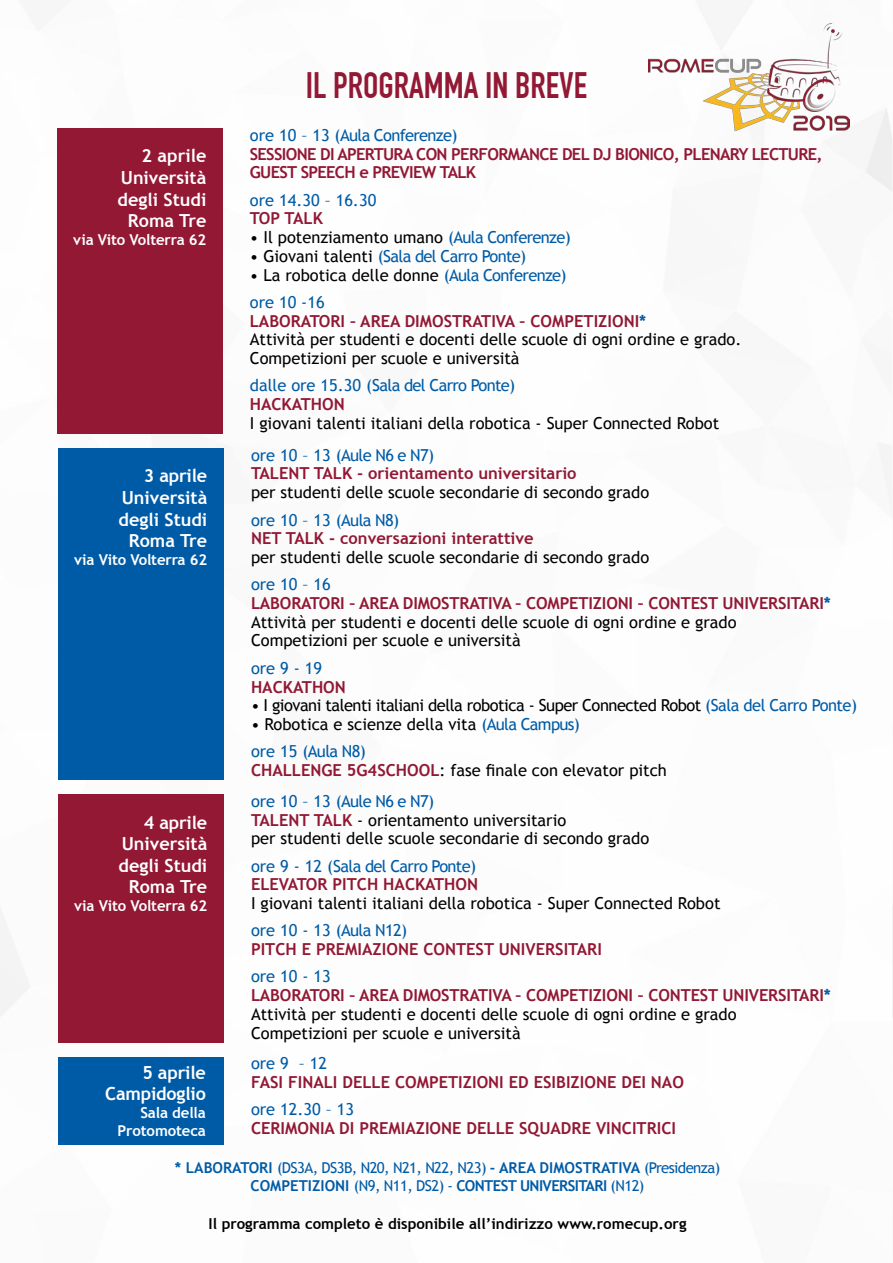
<style>
.page{position:relative;width:893px;height:1263px;background:#fff}
.page>*{position:absolute;margin:0;border:0;box-sizing:border-box;transform-origin:0 0}
.t1{font:700 36px "DIN Condensed";color:#921834}
.t2{font:700 18px/21.6px "Trebuchet MS";color:#fff;text-align:right}
.t3{font:16.5px/18.8px "Trebuchet MS";color:#000}
.t4{font:700 16.5px "Trebuchet MS";color:#921834}
.t5{font:16.5px "Trebuchet MS";letter-spacing:-.04em;color:#005ba7}
.t6{font:700 16.5px/18.8px "Trebuchet MS";letter-spacing:-.04em;color:#921834}
.t7{font:16.5px "Trebuchet MS";letter-spacing:-.03em;color:#000}
.t8{font:16.5px/27.3px "Trebuchet MS";color:#005ba7}
.t9{font:16.5px "Trebuchet MS";letter-spacing:-.02em;color:#005ba7}
.t10{font:700 15px/18px "Trebuchet MS";letter-spacing:-.04em;color:#005ba7;text-align:center}
.t11{font:700 15px/18px "Trebuchet MS";letter-spacing:-.01em;color:#fff;text-align:right}
.t12{font:700 15px "Trebuchet MS";color:#000}
.s1{color:#005ba7}
.s2{color:#000}
.s3{font-weight:700;color:#921834}
.s4{font-weight:700;color:#005ba7}
.s5{font-weight:400}
</style>
<div class="page">
<img style="left:648px;top:23px;width:201px;height:116px">
<div style="left:57px;top:129px;width:166px;height:305px;background:#921834"></div>
<div style="left:58px;top:449px;width:166px;height:331px;background:#005ba7"></div>
<div style="left:58px;top:795px;width:166px;height:248px;background:#921834"></div>
<div style="left:58px;top:1057px;width:166px;height:88px;background:#005ba7"></div>
<h1 class="t1" style="left:306px;top:64px;width:283px">IL PROGRAMMA IN BREVE</h1>
<p class="t5" style="left:250px;top:125px;width:209px">ore 10 – 13 (Aula Conferenze)</p>
<p class="t6" style="left:250px;top:144px;width:574px">SESSIONE DI APERTURA CON PERFORMANCE DEL DJ BIONICO, PLENARY LECTURE,<br>GUEST SPEECH e PREVIEW TALK</p>
<p class="t8" style="left:250px;top:186px;width:128px">ore 14.30 – 16.30</p>
<p class="t4" style="left:250px;top:208px;width:75px">TOP TALK</p>
<p class="t3" style="left:250px;top:228px;width:323px">• Il potenziamento umano <span class="s1">(Aula Conferenze)</span></p>
<p class="t5" style="left:250px;top:246px;width:278px"><span class="s2">• Giovani talenti</span> (Sala del Carro Ponte)</p>
<p class="t8" style="left:250px;top:261px;width:318px"><span class="s2">• La robotica delle donne</span> (Aula Conferenze) ore 10 -16</p>
<p class="t3" style="left:250px;top:312px;width:493px"><span class="s3">LABORATORI – AREA DIMOSTRATIVA – COMPETIZIONI</span><span class="s4">*<br></span>Attività per studenti e docenti delle scuole di ogni ordine e grado.<br>Competizioni per scuole e università</p>
<p class="t5" style="left:250px;top:376px;width:267px">dalle ore 15.30 (Sala del Carro Ponte)</p>
<p class="t4" style="left:250px;top:394px;width:96px">HACKATHON</p>
<p class="t3" style="left:250px;top:414px;width:471px">I giovani talenti italiani della robotica - Super Connected Robot</p>
<p class="t5" style="left:251px;top:445px;width:185px">ore 10 – 13 (Aule N6 e N7)</p>
<p class="t4" style="left:251px;top:463px;width:327px">TALENT TALK - orientamento universitario</p>
<p class="t3" style="left:251px;top:483px;width:400px">per studenti delle scuole secondarie di secondo grado</p>
<p class="t9" style="left:251px;top:510px;width:150px">ore 10 – 13 (Aula N8)</p>
<p class="t4" style="left:251px;top:528px;width:284px">NET TALK - conversazioni interattive</p>
<p class="t3" style="left:251px;top:548px;width:400px">per studenti delle scuole secondarie di secondo grado</p>
<p class="t3" style="left:251px;top:575px;width:581px"><span class="s1">ore 10 – 16<br></span><span class="s3">LABORATORI – AREA DIMOSTRATIVA – COMPETIZIONI – CONTEST UNIVERSITARI</span><span class="s4">* </span>Attività per studenti e docenti delle scuole di ogni ordine e grado Competizioni per scuole e università</p>
<p class="t5" style="left:251px;top:658px;width:73px">ore 9 - 19</p>
<p class="t4" style="left:251px;top:676px;width:96px">HACKATHON</p>
<p class="t7" style="left:251px;top:696px;width:608px">• I giovani talenti italiani della robotica - Super Connected Robot <span class="s1">(Sala del Carro Ponte)</span></p>
<p class="t3" style="left:251px;top:711px;width:330px;line-height:27.3px">• Robotica e scienze della vita <span class="s1">(Aula Campus) ore 15 (Aula N8)</span></p>
<p class="t3" style="left:251px;top:755px;width:417px;line-height:30.9px"><span class="s3">CHALLENGE 5G4SCHOOL</span>: fase finale con elevator pitch <span class="s1">ore 10 – 13 (Aule N6 e N7)</span></p>
<p class="t3" style="left:251px;top:811px;width:400px"><span class="s3">TALENT TALK</span> - orientamento universitario<br>per studenti delle scuole secondarie di secondo grado</p>
<p class="t5" style="left:251px;top:856px;width:227px">ore 9 - 12 (Sala del Carro Ponte)</p>
<p class="t4" style="left:251px;top:874px;width:229px">ELEVATOR PITCH HACKATHON</p>
<p class="t3" style="left:251px;top:894px;width:471px">I giovani talenti italiani della robotica - Super Connected Robot</p>
<p class="t5" style="left:251px;top:921px;width:158px">ore 10 - 13 (Aula N12)</p>
<p class="t4" style="left:251px;top:939px;width:352px">PITCH E PREMIAZIONE CONTEST UNIVERSITARI</p>
<p class="t3" style="left:251px;top:967px;width:581px"><span class="s1">ore 10 - 13<br></span><span class="s3">LABORATORI – AREA DIMOSTRATIVA – COMPETIZIONI – CONTEST UNIVERSITARI</span><span class="s4">* </span>Attività per studenti e docenti delle scuole di ogni ordine e grado Competizioni per scuole e università</p>
<p class="t5" style="left:251px;top:1054px;width:78px">ore 9 – 12</p>
<p class="t4" style="left:251px;top:1072px;width:434px">FASI FINALI DELLE COMPETIZIONI ED ESIBIZIONE DEI NAO</p>
<p class="t5" style="left:251px;top:1100px;width:105px">ore 12.30 – 13</p>
<p class="t4" style="left:251px;top:1118px;width:426px">CERIMONIA DI PREMIAZIONE DELLE SQUADRE VINCITRICI</p>
<p class="t2" style="left:118px;top:145px;width:90px">2 aprile<br>Università degli Studi<br>Roma Tre</p>
<p class="t11" style="left:73px;top:231px;width:135px">via Vito Volterra 62</p>
<p class="t2" style="left:119px;top:465px;width:90px">3 aprile<br>Università degli Studi<br>Roma Tre</p>
<p class="t11" style="left:74px;top:551px;width:135px">via Vito Volterra 62</p>
<p class="t2" style="left:119px;top:811px;width:90px">4 aprile<br>Università degli Studi<br>Roma Tre</p>
<p class="t11" style="left:74px;top:897px;width:135px">via Vito Volterra 62</p>
<p class="t2" style="left:105px;top:1061px;width:102px">5 aprile<br>Campidoglio</p>
<p class="t11" style="left:118px;top:1104px;width:90px">Sala della<br>Protomoteca</p>
<p class="t10" style="left:175px;top:1159px;width:547px">* LABORATORI <span class="s5">(DS3A, DS3B, N20, N21, N22, N23)</span> - AREA DIMOSTRATIVA <span class="s5">(Presidenza)<br></span>COMPETIZIONI <span class="s5">(N9, N11, DS2) -</span> CONTEST UNIVERSITARI <span class="s5">(N12)</span></p>
<p class="t12" style="left:209px;top:1215px;width:479px">Il programma completo è disponibile all’indirizzo www.romecup.org</p>
</div>
